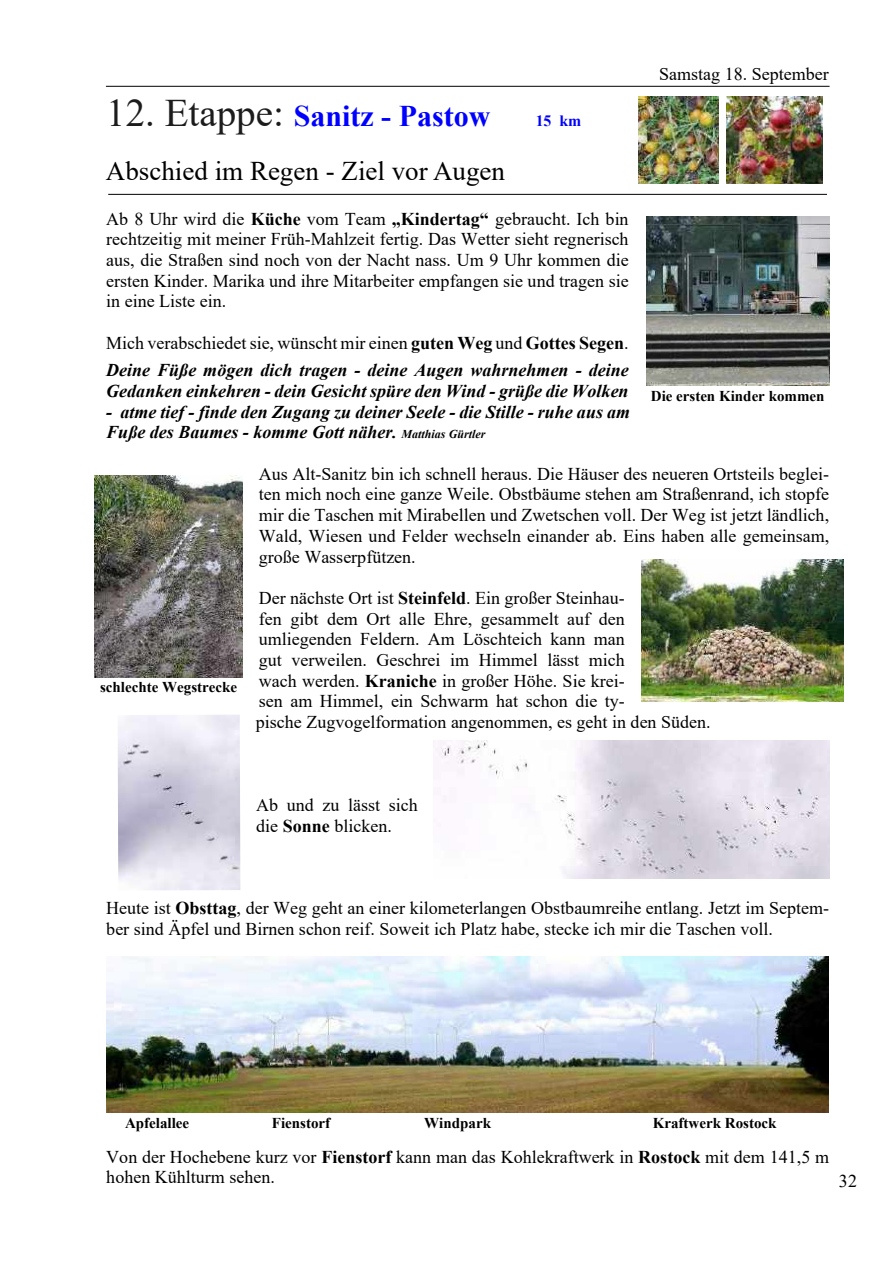
<style>
.page{position:relative;width:893px;height:1263px;background:#fff}
.page>*{position:absolute;margin:0;border:0;box-sizing:border-box;transform-origin:0 0}
.t1{font:700 30px "Times New Roman";color:#00f}
.t2{font:27px "Times New Roman";color:#000}
.t3{font:18px/20.7px "Times New Roman";color:#000}
.t4{font:italic 700 18px/27.6px "Times New Roman";color:#000}
.t5{font:700 15.75px "Times New Roman";color:#00f}
.t6{font:700 15px "Times New Roman";color:#000}
.s1{font-weight:400;font-size:39px;color:#1c1c1c}
.s2{font-weight:700}
.s3{font-weight:400;font-style:normal}
.s4{font-style:normal}
.s5{font-size:12px}
</style>
<div class="page">
<hr style="left:108px;top:194px;width:719px;height:1px;background:#000">
<hr style="left:106px;top:86px;width:724px;height:1px;background:#000">
<img style="left:646px;top:216px;width:183px;height:170px">
<img style="left:94px;top:475px;width:149px;height:202px">
<img style="left:641px;top:559px;width:202px;height:143px">
<img style="left:106px;top:956px;width:723px;height:157px">
<img style="left:726px;top:97px;width:96px;height:86px">
<img style="left:638px;top:97px;width:80px;height:86px">
<img style="left:433px;top:741px;width:396px;height:138px">
<img style="left:118px;top:715px;width:122px;height:175px">
<h1 class="t1" style="left:106px;top:105px;width:386px"><span class="s1">12. Etappe:</span> Sanitz - Pastow</h1>
<h2 class="t2" style="left:106px;top:161px;width:401px">Abschied im Regen - Ziel vor Augen</h2>
<p class="t5" style="left:536px;top:115px;width:47px">15 km</p>
<p class="t3" style="left:659px;top:65px;width:171px">Samstag 18. September</p>
<p class="t3" style="left:106px;top:210px;width:524px;text-align:justify">Ab 8 Uhr wird die <span class="s2">Küche</span> vom Team <span class="s2">„Kindertag“</span> gebraucht. Ich bin rechtzeitig mit meiner Früh-Mahlzeit fertig. Das Wetter sieht regnerisch aus, die Straßen sind noch von der Nacht nass. Um 9 Uhr kommen die ersten Kinder. Marika und ihre Mitarbeiter empfangen sie und tragen sie in eine Liste ein.</p>
<p class="t4" style="left:106px;top:331px;width:524px"><span class="s3">Mich verabschiedet sie, wünscht mir einen</span> <span class="s4">guten Weg</span> <span class="s3">und</span> <span class="s4">Gottes Segen</span><span class="s3">.<br></span>Deine Füße mögen dich tragen - deine Augen wahrnehmen - deine</p>
<p class="t4" style="left:106px;top:379px;width:524px">Gedanken einkehren - dein Gesicht spüre den Wind - grüße die Wolken</p>
<p class="t4" style="left:106px;top:403px;width:525px;line-height:20.7px">- atme tief - finde den Zugang zu deiner Seele - die Stille - ruhe aus am<br>Fuße des Baumes - komme Gott näher. <span class="s5">Matthias Gürtler</span></p>
<p class="t3" style="left:259px;top:465px;width:572px;text-align:justify">Aus Alt-Sanitz bin ich schnell heraus. Die Häuser des neueren Ortsteils beglei&shy;ten mich noch eine ganze Weile. Obstbäume stehen am Straßenrand, ich stopfe mir die Taschen mit Mirabellen und Zwetschen voll. Der Weg ist jetzt ländlich, Wald, Wiesen und Felder wechseln einander ab. Eins haben alle gemeinsam, große Wasserpfützen.</p>
<p class="t3" style="left:256px;top:589px;width:456px">Der nächste Ort ist <span class="s2">Steinfeld</span>. Ein großer Steinhau-<br>fen gibt dem Ort alle Ehre, gesammelt auf den umliegenden Feldern. Am Löschteich kann man<br>gut verweilen. Geschrei im Himmel lässt mich<br>wach werden. <span class="s2">Kraniche</span> in großer Höhe. Sie krei-<br>sen am Himmel, ein Schwarm hat schon die ty-<br>pische Zugvogelformation angenommen, es geht in den Süden.</p>
<p class="t6" style="left:651px;top:391px;width:175px">Die ersten Kinder kommen</p>
<p class="t6" style="left:100px;top:682px;width:138px">schlechte Wegstrecke</p>
<p class="t3" style="left:256px;top:796px;width:163px">Ab und zu lässt sich die <span class="s2">Sonne</span> blicken.</p>
<p class="t3" style="left:106px;top:900px;width:724px">Heute ist <span class="s2">Obsttag</span>, der Weg geht an einer kilometerlangen Obstbaumreihe entlang. Jetzt im Septem&shy;ber sind Äpfel und Birnen schon reif. Soweit ich Platz habe, stecke ich mir die Taschen voll.</p>
<p class="t6" style="left:125px;top:1117px;width:66px">Apfelallee</p>
<p class="t6" style="left:272px;top:1117px;width:60px">Fienstorf</p>
<p class="t6" style="left:424px;top:1117px;width:68px">Windpark</p>
<p class="t6" style="left:653px;top:1117px;width:125px">Kraftwerk Rostock</p>
<p class="t3" style="left:106px;top:1148px;width:724px">Von der Hochebene kurz vor <span class="s2">Fienstorf</span> kann man das Kohlekraftwerk in <span class="s2">Rostock</span> mit dem 141,5 m hohen Kühlturm sehen.</p>
<p class="t3" style="left:839px;top:1173px;width:20px">32</p>
</div>
